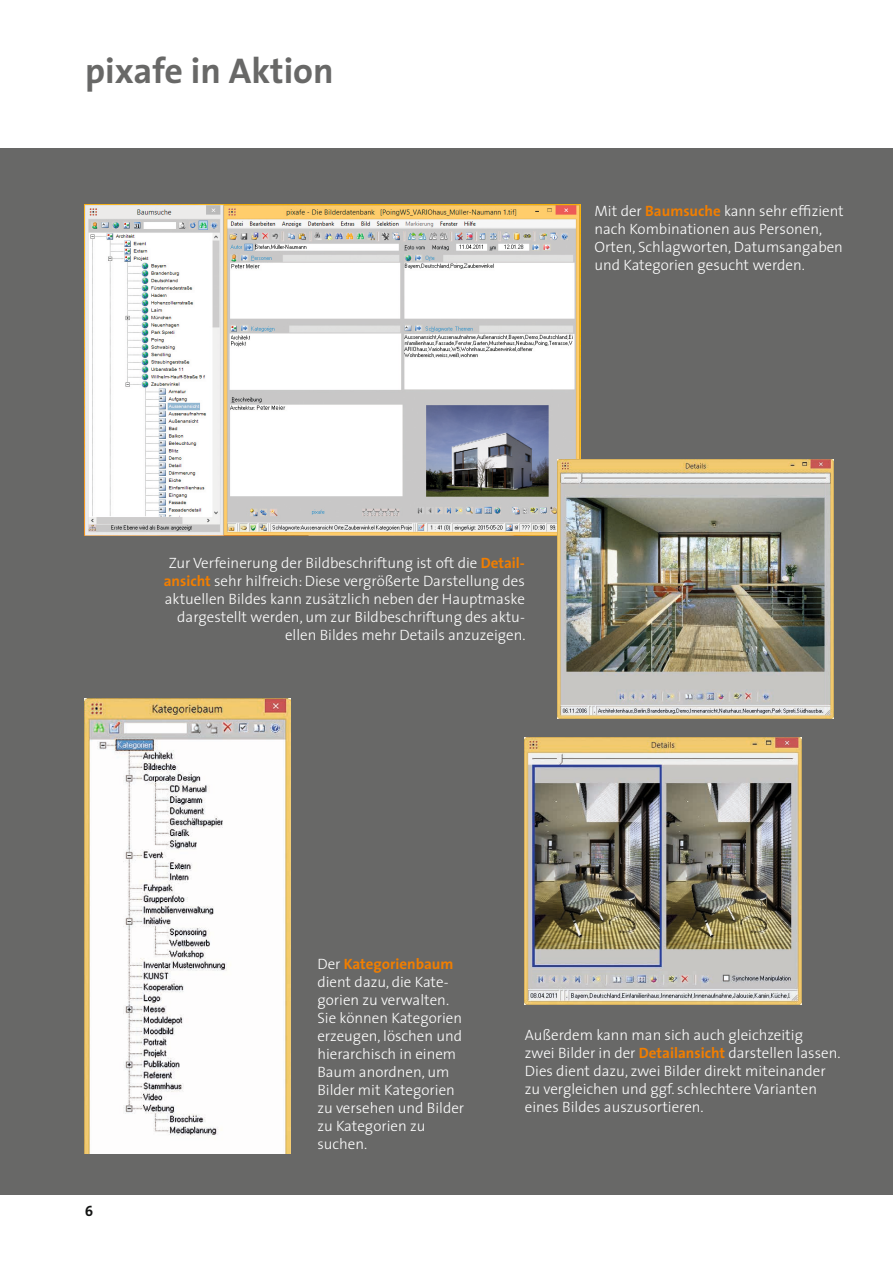
<style>
.page{position:relative;width:893px;height:1263px;background:#fff}
.page>*{position:absolute;margin:0;border:0;box-sizing:border-box;transform-origin:0 0}
.t1{font:700 36px "The Sans SN";color:#686867}
.t2{font:300 15px/18px "The Sans SN";color:#fff}
.t3{font:700 15px "The Sans SN";color:#131413}
.s1{font-weight:700;color:#f17e00}
</style>
<div class="page">
<div style="left:0;top:149px;width:893px;height:1046px;background:#686867"></div>
<img style="left:85px;top:204px;width:496px;height:331px">
<img style="left:557px;top:459px;width:276px;height:260px">
<img style="left:525px;top:738px;width:276px;height:267px">
<img style="left:85px;top:699px;width:206px;height:455px">
<h1 class="t1" style="left:85px;top:41px;width:250px">pixafe in Aktion</h1>
<p class="t2" style="left:594px;top:202px;width:251px">Mit der <span class="s1">Baumsuche</span> kann sehr effizient nach Kombinationen aus Personen, Orten, Schlagworten, Datumsangaben und Kategorien gesucht werden.</p>
<p class="t2" style="left:164px;top:553px;width:363px;text-align:right">Zur Verfeinerung der Bildbeschriftung ist oft die <span class="s1">Detail&shy;ansicht</span> sehr hilfreich: Diese vergrößerte Darstellung des aktuellen Bildes kann zusätzlich neben der Hauptmaske dargestellt werden, um zur Bildbeschriftung des aktu&shy;ellen Bildes mehr Details anzuzeigen.</p>
<p class="t3" style="left:85px;top:1198px;width:10px">6</p>
<p class="t2" style="left:317px;top:955px;width:148px">Der <span class="s1">Kategorienbaum </span>dient dazu, die Kate&shy;gorien zu verwalten.<br>Sie können Kategorien erzeugen, löschen und hierarchisch in einem<br>Baum anordnen, um<br>Bilder mit Kategorien zu versehen und Bilder zu Kategorien zu suchen.</p>
<p class="t2" style="left:525px;top:1025px;width:317px">Außerdem kann man sich auch gleichzeitig<br>zwei Bilder in der <span class="s1">Detailansicht</span> darstellen lassen.<br>Dies dient dazu, zwei Bilder direkt miteinander zu vergleichen und ggf. schlechtere Varianten eines Bildes auszusortieren.</p>
</div>
